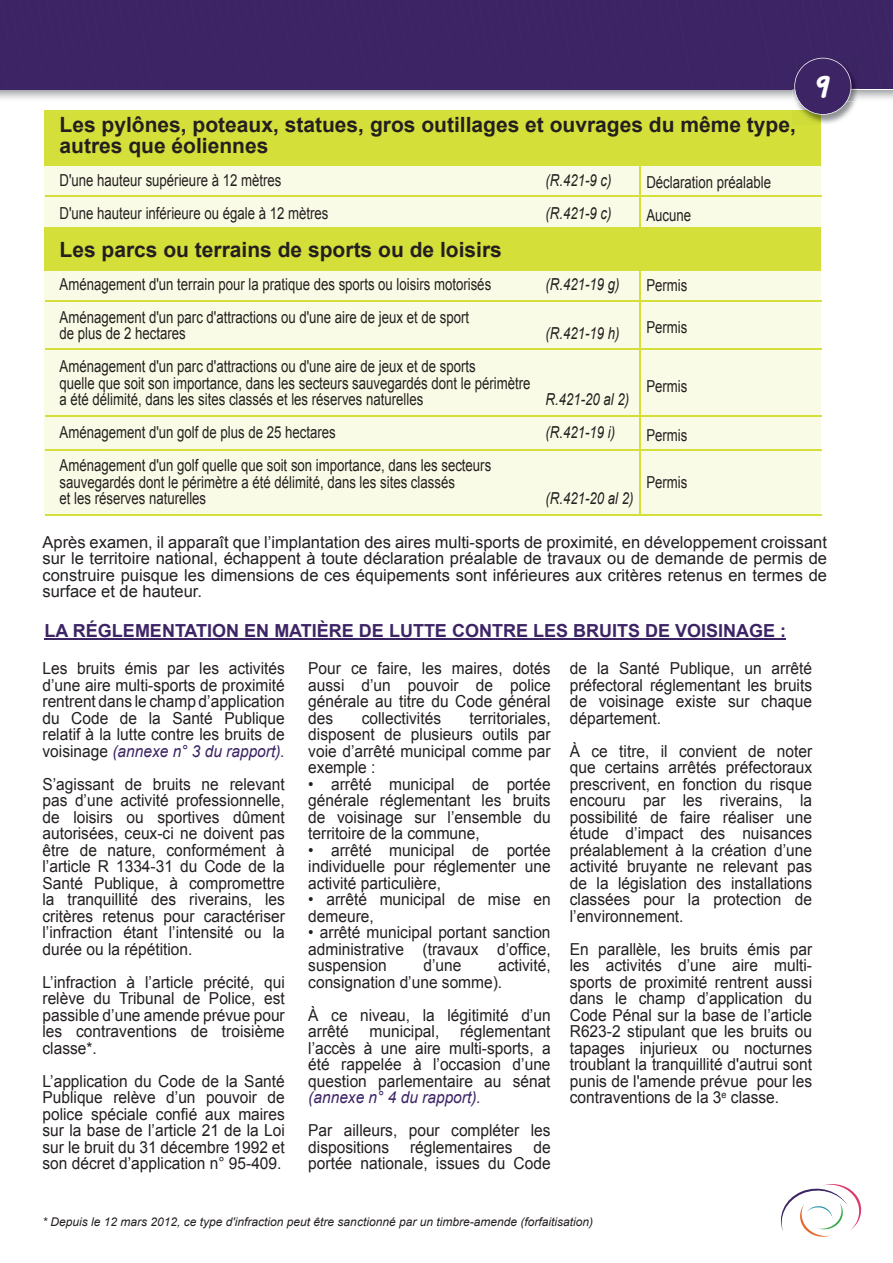
<style>
.page{position:relative;width:893px;height:1263px;background:#fff}
.page>*{position:absolute;margin:0;border:0;box-sizing:border-box;transform-origin:0 0}
.t1{font:45.15px "Good Dog Plain";color:#fff}
.t2{font:700 21px/21px "Arial";color:#241f1f}
.t3{font:700 18px "Arial";color:#3c2465}
.t4{font:16.5px/16.5px "Arial";color:#241f1f;text-align:justify;scale:.94 1}
.t5{font:16.5px/16.5px "Arial";color:#241f1f;scale:.8 1}
.t6{font:16.5px/16.5px "Arial";color:#241f1f;text-align:justify}
.t7{font:italic 16.5px "Arial";color:#241f1f;scale:.8 1}
.t8{font:italic 16.5px "Arial";color:#3c2465;scale:.94 1}
.t9{font:italic 12px "Arial";color:#241f1f}
.s1{font-style:italic;color:#3c2465}
</style>
<div class="page">
<div style="left:45px;top:111px;width:776px;height:405px;background:#fafbe6"></div>
<div style="left:45px;top:111px;width:776px;height:55px;background:#d4df3a"></div>
<div style="left:45px;top:227px;width:776px;height:44px;background:#d4df3a"></div>
<img style="left:821px;top:115px;width:26px;height:9px">
<img style="left:804px;top:115px;width:17px;height:8px">
<svg style="left:0;top:0;width:893px;height:115px"></svg>
<hr style="left:45px;top:638px;width:741px;height:2px;background:#3c2465">
<svg style="left:781px;top:1184px;width:80px;height:53px"></svg>
<hr style="left:45px;top:196px;width:776px;height:1px;background:#d4df3a">
<hr style="left:45px;top:300px;width:776px;height:1px;background:#d4df3a">
<hr style="left:45px;top:349px;width:776px;height:1px;background:#d4df3a">
<hr style="left:45px;top:415px;width:776px;height:2px;background:#d4df3a">
<hr style="left:45px;top:449px;width:776px;height:2px;background:#d4df3a">
<hr style="left:45px;top:514px;width:776px;height:2px;background:#d4df3a">
<hr style="left:639px;top:112px;width:1px;height:401px;background:#d4df3a">
<p class="t2" style="left:60px;top:115px;width:738px">Les pylônes, poteaux, statues, gros outillages et ouvrages du même type, autres que éoliennes</p>
<p class="t5" style="left:60px;top:172px;width:279px">D'une hauteur supérieure à 12 mètres</p>
<p class="t7" style="left:546px;top:170px;width:84px">(R.421-9 c)</p>
<p class="t5" style="left:60px;top:205px;width:338px">D'une hauteur inférieure ou égale à 12 mètres</p>
<p class="t7" style="left:546px;top:203px;width:84px">(R.421-9 c)</p>
<p class="t2" style="left:60px;top:240px;width:444px">Les parcs ou terrains de sports ou de loisirs</p>
<p class="t5" style="left:60px;top:276px;width:541px">Aménagement d'un terrain pour la pratique des sports ou loisirs motorisés</p>
<p class="t7" style="left:546px;top:273px;width:94px">(R.421-19 g)</p>
<p class="t5" style="left:60px;top:309px;width:514px">Aménagement d'un parc d'attractions ou d'une aire de jeux et de sport de plus de 2 hectares</p>
<p class="t5" style="left:646px;top:166px;width:157px;line-height:33px">Déclaration préalable<br>Aucune</p>
<p class="t5" style="left:646px;top:277px;width:53px">Permis</p>
<p class="t5" style="left:646px;top:319px;width:53px">Permis</p>
<p class="t7" style="left:546px;top:323px;width:94px">(R.421-19 h)</p>
<p class="t5" style="left:60px;top:358px;width:590px">Aménagement d'un parc d'attractions ou d'une aire de jeux et de sports<br>quelle que soit son importance, dans les secteurs sauvegardés dont le périmètre a été délimité, dans les sites classés et les réserves naturelles</p>
<p class="t7" style="left:546px;top:389px;width:106px">R.421-20 al 2)</p>
<p class="t5" style="left:60px;top:424px;width:347px">Aménagement d'un golf de plus de 25 hectares</p>
<p class="t7" style="left:546px;top:422px;width:89px">(R.421-19 i)</p>
<p class="t5" style="left:60px;top:457px;width:541px">Aménagement d'un golf quelle que soit son importance, dans les secteurs sauvegardés dont le périmètre a été délimité, dans les sites classés<br>et les réserves naturelles</p>
<p class="t7" style="left:546px;top:488px;width:112px">(R.421-20 al 2)</p>
<p class="t5" style="left:646px;top:378px;width:53px">Permis</p>
<p class="t5" style="left:646px;top:427px;width:53px">Permis</p>
<p class="t5" style="left:646px;top:474px;width:53px">Permis</p>
<h1 class="t1" style="left:816px;top:69px;width:15px">9</h1>
<p class="t6" style="left:43px;top:534px;width:786px">Après examen, il apparaît que l’implantation des aires multi-sports de proximité, en développement croissant sur le territoire national, échappent à toute déclaration préalable de travaux ou de demande de permis de construire puisque les dimensions de ces équipements sont inférieures aux critères retenus en termes de surface et de hauteur.</p>
<p class="t3" style="left:45px;top:619px;width:743px">LA RÉGLEMENTATION EN MATIÈRE DE LUTTE CONTRE LES BRUITS DE VOISINAGE :</p>
<p class="t4" style="left:43px;top:660px;width:259px">Les bruits émis par les activités d’une aire multi-sports de proximité rentrent dans le champ d’application du Code de la Santé Publique relatif à la lutte contre les bruits de voisinage <span class="s1">(annexe n° 3 du rapport).</span></p>
<p class="t4" style="left:43px;top:776px;width:259px">S’agissant de bruits ne relevant pas d’une activité professionnelle, de loisirs ou sportives dûment autorisées, ceux-ci ne doivent pas être de nature, conformément à l’article R 1334-31 du Code de la Santé Publique, à compromettre la tranquillité des riverains, les critères retenus pour caractériser l’infraction étant l’intensité ou la durée ou la répétition.</p>
<p class="t4" style="left:43px;top:974px;width:259px">L’infraction à l’article précité, qui relève du Tribunal de Police, est passible d’une amende prévue pour les contraventions de troisième classe*.</p>
<p class="t4" style="left:43px;top:1073px;width:259px">L’application du Code de la Santé Publique relève d’un pouvoir de police spéciale confié aux maires sur la base de l’article 21 de la Loi sur le bruit du 31 décembre 1992 et son décret d’application n° 95-409.</p>
<p class="t4" style="left:308px;top:660px;width:259px">Pour ce faire, les maires, dotés aussi d’un pouvoir de police générale au titre du Code général des</p>
<p class="t4" style="left:362px;top:710px;width:86px">collectivités</p>
<p class="t4" style="left:308px;top:710px;width:259px;text-indent:161px">territoriales, disposent de plusieurs outils par voie d’arrêté municipal comme par exemple :</p>
<p class="t4" style="left:308px;top:776px;width:259px">• arrêté municipal de portée générale réglementant les bruits de voisinage sur l’ensemble du territoire de la commune,</p>
<p class="t4" style="left:308px;top:842px;width:259px">• arrêté municipal de portée individuelle pour réglementer une activité particulière,</p>
<p class="t4" style="left:308px;top:891px;width:259px">• arrêté municipal de mise en demeure,</p>
<p class="t4" style="left:308px;top:924px;width:259px">• arrêté municipal portant sanction administrative (travaux d’office, suspension</p>
<p class="t4" style="left:423px;top:957px;width:42px">d’une</p>
<p class="t4" style="left:308px;top:957px;width:259px;text-indent:190px">activité, consignation d’une somme).</p>
<p class="t4" style="left:308px;top:1007px;width:259px">À ce niveau, la légitimité d’un arrêté</p>
<p class="t4" style="left:308px;top:1023px;width:259px;text-indent:152px">réglementant l’accès à une aire multi-sports, a été rappelée à l’occasion d’une question parlementaire au sénat</p>
<p class="t8" style="left:308px;top:1087px;width:185px">(annexe n° 4 du rapport).</p>
<p class="t4" style="left:308px;top:1122px;width:259px">Par ailleurs, pour compléter les dispositions</p>
<p class="t4" style="left:370px;top:1023px;width:76px">municipal,</p>
<p class="t4" style="left:410px;top:1139px;width:111px">réglementaires</p>
<p class="t4" style="left:308px;top:1139px;width:259px;text-align:right">de<br>portée nationale, issues du Code</p>
<p class="t4" style="left:570px;top:660px;width:259px">de la Santé Publique, un arrêté préfectoral réglementant les bruits de voisinage existe sur chaque département.</p>
<p class="t4" style="left:570px;top:743px;width:259px">À ce titre, il convient de noter que certains arrêtés préfectoraux prescrivent, en fonction du risque encouru par les riverains, la possibilité de faire réaliser une étude d’impact des nuisances préalablement à la création d’une activité bruyante ne relevant pas de la législation des installations classées pour la protection de l’environnement.</p>
<p class="t4" style="left:570px;top:941px;width:259px">En parallèle, les bruits émis par les activités d’une aire multi&shy;sports de proximité rentrent aussi dans le champ d’application du Code Pénal sur la base de l’article R623-2 stipulant que les bruits ou tapages injurieux ou nocturnes troublant la tranquillité d'autrui sont punis de l'amende prévue pour les contraventions de la 3<sup>e</sup> classe.</p>
<p class="t9" style="left:43px;top:1214px;width:552px">* Depuis le 12 mars 2012, ce type d'infraction peut être sanctionné par un timbre-amende (forfaitisation)</p>
</div>
